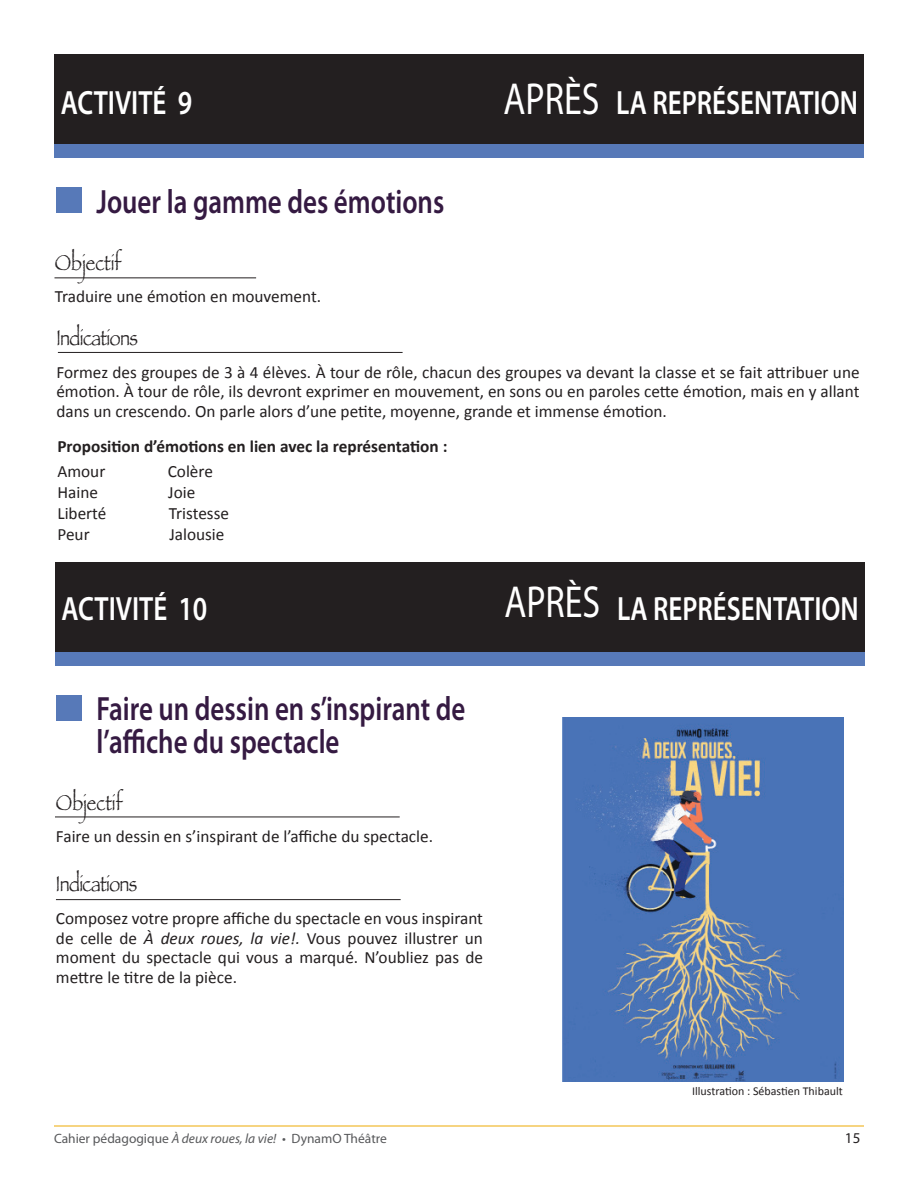
<style>
.page{position:relative;width:918px;height:1188px;background:#fff}
.page>*{position:absolute;margin:0;border:0;box-sizing:border-box;transform-origin:0 0}
.t1{font:600 33.75px/33px "Myriad Pro";color:#351a42;scale:.8 1}
.t2{font:600 33.75px "Myriad Pro";color:#fff;scale:.8 1}
.t3{font:22.5px "Papyrus";letter-spacing:-.03em;color:#231f20;scale:.8 1}
.t4{font:22.5px "Papyrus";color:#231f20;scale:.8 1}
.t5{font:17.25px/19.5px "Calibri";color:#231f20;text-align:justify}
.t6{font:700 17.25px "Calibri";color:#231f20}
.t7{font:15px "Myriad Pro";color:#231f20}
.t8{font:13.5px "Myriad Pro";color:#57585a}
.t9{font:12px "Calibri";color:#231f20}
.s1{font-weight:400;font-size:45px}
.s2{font-style:italic}
</style>
<div class="page">
<div style="left:56px;top:188px;width:25px;height:25px;background:#5779b8"></div>
<div style="left:56px;top:696px;width:26px;height:25px;background:#5779b8"></div>
<hr style="left:58px;top:352px;width:345px;height:1px;background:#231f20">
<hr style="left:55px;top:817px;width:345px;height:1px;background:#231f20">
<hr style="left:56px;top:899px;width:345px;height:1px;background:#231f20">
<div style="left:55px;top:54px;width:809px;height:90px;background:#231f20"></div>
<div style="left:56px;top:562px;width:809px;height:90px;background:#231f20"></div>
<div style="left:55px;top:144px;width:809px;height:14px;background:#5779b8"></div>
<div style="left:56px;top:652px;width:809px;height:14px;background:#5779b8"></div>
<hr style="left:54px;top:278px;width:202px;height:1px;background:#231f20">
<img style="left:562px;top:717px;width:281px;height:365px">
<hr style="left:54px;top:1125px;width:810px;height:1px;background:#f6d481">
<h1 class="t2" style="left:61px;top:81px;width:166px">ACTIVITÉ 9</h1>
<h1 class="t2" style="left:504px;top:81px;width:445px"><span class="s1">APRÈS</span> LA REPRÉSENTATION</h1>
<h1 class="t1" style="left:96px;top:185px;width:436px">Jouer la gamme des émotions</h1>
<h2 class="t4" style="left:55px;top:249px;width:85px">Objectif</h2>
<p class="t5" style="left:55px;top:286px;width:268px">Traduire une émotion en mouvement.</p>
<h2 class="t3" style="left:56px;top:324px;width:103px">Indications</h2>
<p class="t5" style="left:56px;top:363px;width:805px">Formez des groupes de 3 à 4 élèves. À tour de rôle, chacun des groupes va devant la classe et se fait attribuer une émotion. À tour de rôle, ils devront exprimer en mouvement, en sons ou en paroles cette émotion, mais en y allant dans un crescendo. On parle alors d’une petite, moyenne, grande et immense émotion.</p>
<p class="t6" style="left:57px;top:435px;width:391px">Proposition d’émotions en lien avec la représentation :</p>
<p class="t5" style="left:57px;top:462px;width:49px">Amour</p>
<p class="t5" style="left:168px;top:462px;width:47px">Colère</p>
<p class="t5" style="left:57px;top:483px;width:42px">Haine</p>
<p class="t5" style="left:168px;top:483px;width:29px">Joie</p>
<p class="t5" style="left:57px;top:504px;width:51px">Liberté</p>
<p class="t5" style="left:169px;top:504px;width:62px">Tristesse</p>
<p class="t5" style="left:57px;top:525px;width:34px">Peur</p>
<p class="t5" style="left:169px;top:525px;width:57px">Jalousie</p>
<h1 class="t2" style="left:62px;top:587px;width:184px">ACTIVITÉ 10</h1>
<h1 class="t2" style="left:504px;top:587px;width:445px"><span class="s1">APRÈS</span> LA REPRÉSENTATION</h1>
<h1 class="t1" style="left:96px;top:692px;width:463px">Faire un dessin en s’inspirant de l’affiche du spectacle</h1>
<h2 class="t4" style="left:56px;top:789px;width:85px">Objectif</h2>
<p class="t5" style="left:56px;top:826px;width:379px">Faire un dessin en s’inspirant de l’affiche du spectacle.</p>
<h2 class="t3" style="left:56px;top:870px;width:103px">Indications</h2>
<p class="t5" style="left:56px;top:909px;width:429px">Composez votre propre affiche du spectacle en vous inspirant de celle de <span class="s2">À deux roues, la vie!.</span> Vous pouvez illustrer un moment du spectacle qui vous a marqué. N’oubliez pas de mettre le titre de la pièce.</p>
<p class="t9" style="left:692px;top:1083px;width:152px">Illustration : Sébastien Thibault</p>
<p class="t8" style="left:54px;top:1130px;width:334px">Cahier pédagogique <span class="s2">À deux roues, la vie!</span> • DynamO Théâtre</p>
<p class="t7" style="left:845px;top:1129px;width:17px">15</p>
</div>
